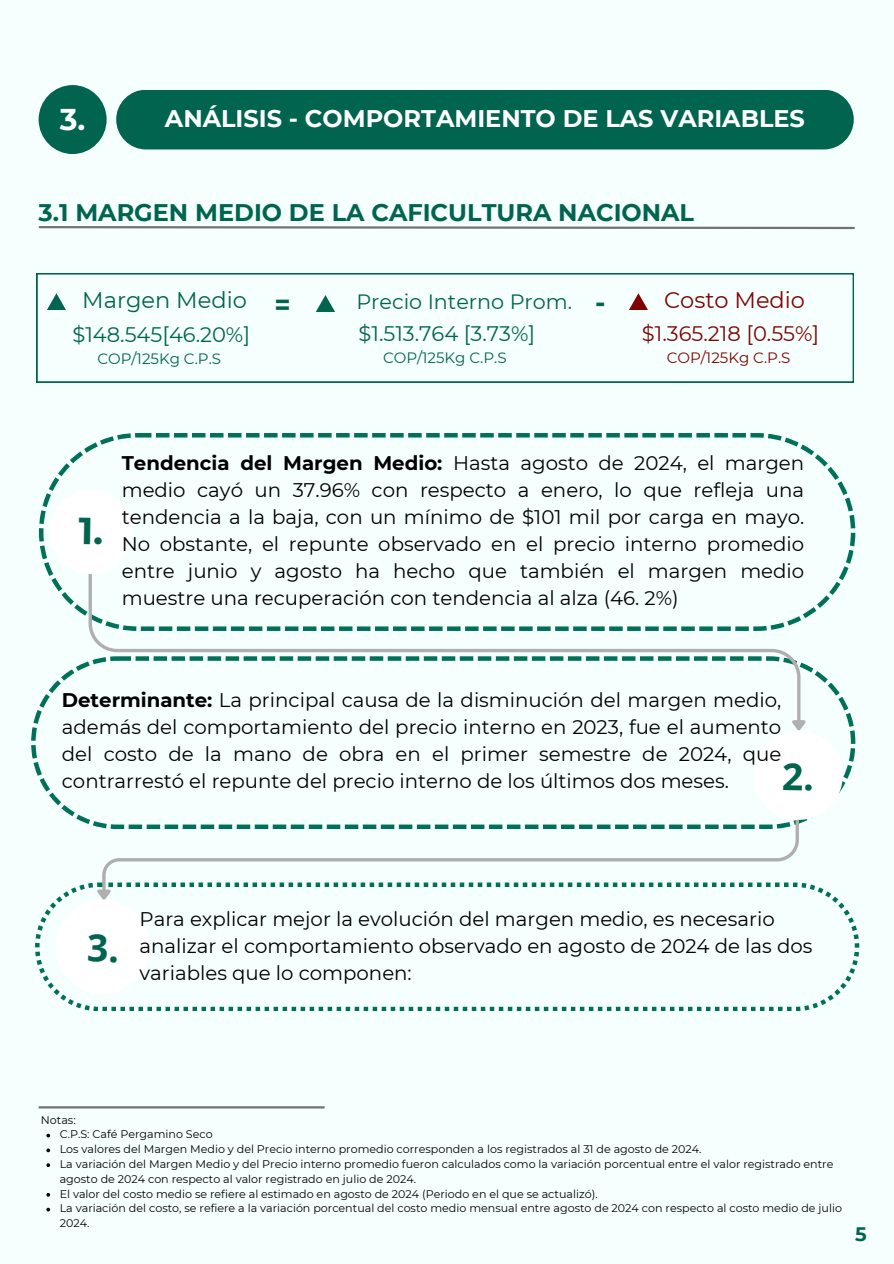
<style>
.page{position:relative;width:894px;height:1264px;background:#fff}
.page>*{position:absolute;margin:0;border:0;box-sizing:border-box;transform-origin:0 0}
.t1{font:700 30px "Montserrat";color:#fff}
.t2{font:700 27px "Montserrat";color:#01644f}
.t3{font:700 24px "Montserrat";color:#fff}
.t4{font:700 24px "Montserrat";color:#01644f}
.t5{font:22.5px "Montserrat";color:#01644f}
.t6{font:22.5px "Montserrat";color:#800303}
.t7{font:21px "Montserrat";color:#01644f}
.t8{font:21px "Montserrat";color:#800303}
.t9{font:20.7px "Montserrat";color:#01644f}
.t10{font:19.8px/27px "Montserrat";color:#000;text-align:justify}
.t11{font:700 19.5px "Montserrat";color:#01644f}
.t12{font:15px "Montserrat";color:#01644f}
.t13{font:15px "Montserrat";color:#800303}
.t14{font:11.1px/14.9px "Montserrat";color:#000}
.s1{font-weight:700;font-size:27px}
.s2{font-weight:700}
</style>
<div class="page">
<div style="left:0;top:0;width:893px;height:1263px;background:#f5fffd"></div>
<div style="left:116px;top:90px;width:737px;height:59px;background:#01644f;border-radius:30px"></div>
<div style="left:39px;top:85px;width:68px;height:69px;background:#01644f;border-radius:50%"></div>
<svg style="left:38px;top:226px;width:817px;height:4px"></svg>
<svg style="left:39px;top:433px;width:816px;height:185px"></svg>
<svg style="left:31px;top:662px;width:824px;height:166px"></svg>
<svg style="left:37px;top:273px;width:816px;height:109px"></svg>
<svg style="left:35px;top:882px;width:823px;height:128px"></svg>
<svg style="left:100px;top:816px;width:700px;height:77px"></svg>
<svg style="left:87px;top:570px;width:715px;height:154px"></svg>
<svg style="left:316px;top:295px;width:19px;height:17px"></svg>
<svg style="left:47px;top:293px;width:19px;height:17px"></svg>
<svg style="left:628px;top:293px;width:20px;height:17px"></svg>
<hr style="left:39px;top:1106px;width:285px;height:2px;background:#737373">
<svg style="left:46px;top:1133px;width:4px;height:4px"></svg>
<svg style="left:46px;top:1148px;width:4px;height:4px"></svg>
<svg style="left:46px;top:1193px;width:4px;height:3px"></svg>
<svg style="left:46px;top:1207px;width:4px;height:4px"></svg>
<svg style="left:48px;top:489px;width:85px;height:85px"></svg>
<svg style="left:752px;top:717px;width:91px;height:103px"></svg>
<svg style="left:55px;top:886px;width:96px;height:108px"></svg>
<h1 class="t1" style="left:60px;top:101px;width:27px">3.</h1>
<p class="t3" style="left:165px;top:104px;width:641px">ANÁLISIS - COMPORTAMIENTO DE LAS VARIABLES</p>
<p class="t4" style="left:39px;top:198px;width:656px">3.1 MARGEN MEDIO DE LA CAFICULTURA NACIONAL</p>
<p class="t5" style="left:82px;top:286px;width:166px">Margen Medio</p>
<p class="t7" style="left:72px;top:321px;width:179px">$148.545[46.20%]</p>
<p class="t12" style="left:97px;top:350px;width:125px">COP/125Kg C.P.S</p>
<h2 class="t2" style="left:274px;top:288px;width:18px">=</h2>
<p class="t9" style="left:356px;top:288px;width:251px">Precio Interno Prom. <span class="s1">-</span></p>
<p class="t6" style="left:664px;top:286px;width:142px">Costo Medio</p>
<p class="t7" style="left:358px;top:320px;width:178px">$1.513.764 [3.73%]</p>
<p class="t12" style="left:383px;top:349px;width:125px">COP/125Kg C.P.S</p>
<p class="t8" style="left:641px;top:320px;width:179px">$1.365.218 [0.55%]</p>
<p class="t13" style="left:666px;top:349px;width:125px">COP/125Kg C.P.S</p>
<p class="t10" style="left:122px;top:449px;width:683px"><span class="s2">Tendencia del Margen Medio:</span> Hasta agosto de 2024, el margen medio cayó un 37.96% con respecto a enero, lo que refleja una tendencia a la baja, con un mínimo de $101 mil por carga en mayo.<br>No obstante, el repunte observado en el precio interno promedio entre junio y agosto ha hecho que también el margen medio muestre una recuperación con tendencia al alza (46. 2%)</p>
<p class="t10" style="left:62px;top:686px;width:720px"><span class="s2">Determinante:</span> La principal causa de la disminución del margen medio, además del comportamiento del precio interno en 2023, fue el aumento del costo de la mano de obra en el primer semestre de 2024, que contrarrestó el repunte del precio interno de los últimos dos meses.</p>
<p class="t10" style="left:139px;top:904px;width:674px;text-align:left">Para explicar mejor la evolución del margen medio, es necesario analizar el comportamiento observado en agosto de 2024 de las dos variables que lo componen:</p>
<p class="t14" style="left:60px;top:1112px;width:783px;text-indent:-19px">Notas:<br>C.P.S: Café Pergamino Seco<br>Los valores del Margen Medio y del Precio interno promedio corresponden a los registrados al 31 de agosto de 2024.<br>La variación del Margen Medio y del Precio interno promedio fueron calculados como la variación porcentual entre el valor registrado entre agosto de 2024 con respecto al valor registrado en julio de 2024.<br>El valor del costo medio se refiere al estimado en agosto de 2024 (Periodo en el que se actualizó).<br>La variación del costo, se refiere a la variación porcentual del costo medio mensual entre agosto de 2024 con respecto al costo medio de julio 2024.</p>
<p class="t11" style="left:854px;top:1222px;width:13px">5</p>
</div>
